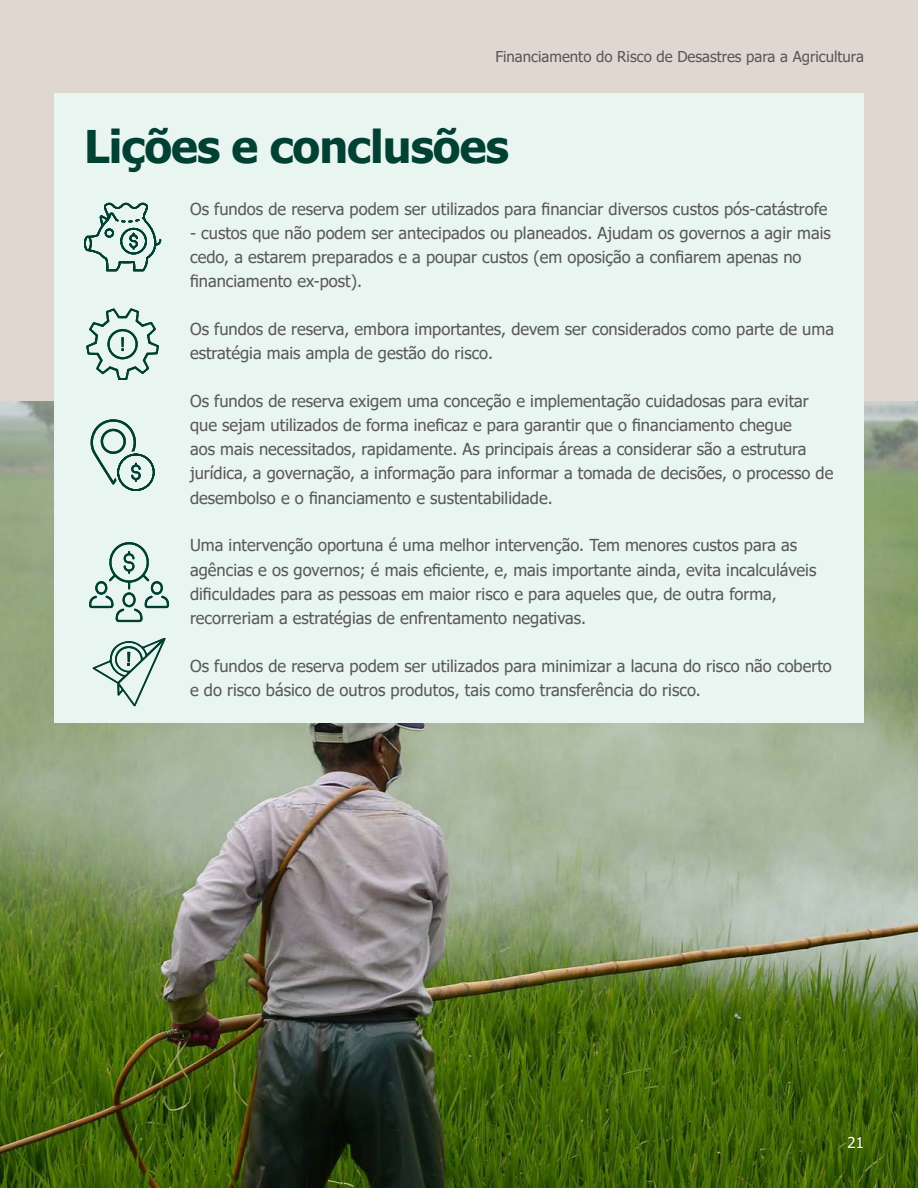
<style>
.page{position:relative;width:918px;height:1188px;background:#fff}
.page>*{position:absolute;margin:0;border:0;box-sizing:border-box;transform-origin:0 0}
.t1{font:700 45px "Tahoma";letter-spacing:-.02em;color:#004133}
.t2{font:16.5px/24px "Tahoma";color:#585858}
.t3{font:15px "Tahoma";color:#585858}
.t4{font:15px "Tahoma";color:#fff}
</style>
<div class="page">
<div style="left:0;top:0;width:918px;height:401px;background:#e0d7d0"></div>
<img style="left:0;top:401px;width:918px;height:787px">
<div style="left:54px;top:94px;width:810px;height:629px;background:#e9f5f1"></div>
<svg style="left:84px;top:203px;width:77px;height:68px"></svg>
<svg style="left:86px;top:308px;width:73px;height:72px"></svg>
<svg style="left:89px;top:542px;width:80px;height:80px"></svg>
<svg style="left:93px;top:638px;width:72px;height:68px"></svg>
<svg style="left:90px;top:419px;width:65px;height:72px"></svg>
<p class="t3" style="left:495px;top:47px;width:370px">Financiamento do Risco de Desastres para a Agricultura</p>
<h1 class="t1" style="left:84px;top:115px;width:426px">Lições e conclusões</h1>
<p class="t2" style="left:190px;top:198px;width:639px">Os fundos de reserva podem ser utilizados para financiar diversos custos pós-catástrofe</p>
<p class="t2" style="left:190px;top:222px;width:642px">- custos que não podem ser antecipados ou planeados. Ajudam os governos a agir mais cedo, a estarem preparados e a poupar custos (em oposição a confiarem apenas no financiamento ex-post).</p>
<p class="t2" style="left:190px;top:318px;width:645px">Os fundos de reserva, embora importantes, devem ser considerados como parte de uma estratégia mais ampla de gestão do risco.</p>
<p class="t2" style="left:190px;top:390px;width:645px">Os fundos de reserva exigem uma conceção e implementação cuidadosas para evitar que sejam utilizados de forma ineficaz e para garantir que o financiamento chegue<br>aos mais necessitados, rapidamente. As principais áreas a considerar são a estrutura jurídica, a governação, a informação para informar a tomada de decisões, o processo de desembolso e o financiamento e sustentabilidade.</p>
<p class="t2" style="left:190px;top:534px;width:628px">Uma intervenção oportuna é uma melhor intervenção. Tem menores custos para as agências e os governos; é mais eficiente, e, mais importante ainda, evita incalculáveis dificuldades para as pessoas em maior risco e para aqueles que, de outra forma, recorreriam a estratégias de enfrentamento negativas.</p>
<p class="t2" style="left:190px;top:654px;width:643px">Os fundos de reserva podem ser utilizados para minimizar a lacuna do risco não coberto e do risco básico de outros produtos, tais como transferência do risco.</p>
<p class="t4" style="left:848px;top:1133px;width:18px">21</p>
</div>
